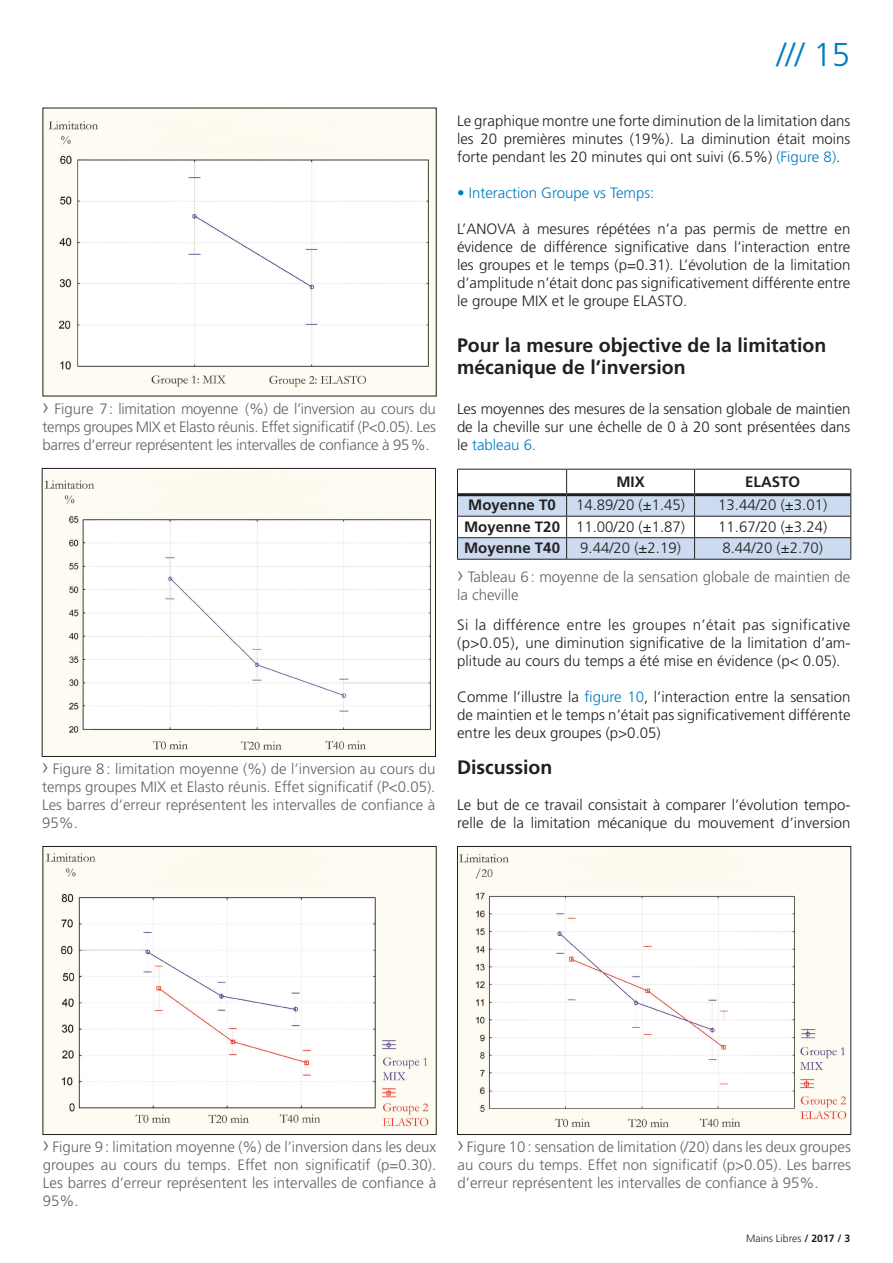
<style>
.page{position:relative;width:893px;height:1263px;background:#fff}
.page>*{position:absolute;margin:0;border:0;box-sizing:border-box;transform-origin:0 0}
.t1{font:300 33px "Frutiger";color:#007cc2}
.t2{font:700 19.5px/22.5px "Frutiger";color:#231f20}
.t3{font:300 15px/18px "Frutiger";color:#231f20;text-align:justify}
.t4{font:300 15px/18px "Frutiger";color:#636366;text-align:justify}
.t5{font:700 15px "Frutiger";color:#231f20}
.t6{font:300 15px "Frutiger";color:#007cc2}
.t7{font:300 10.5px "Frutiger";color:#231f20}
.s1{font-size:22.5px}
.s2{color:#007cc2}
.s3{font-weight:700}
</style>
<div class="page">
<hr style="left:457px;top:469px;width:110px;height:1px;background:#231f20">
<hr style="left:567px;top:469px;width:128px;height:1px;background:#231f20">
<hr style="left:695px;top:469px;width:156px;height:1px;background:#231f20">
<svg style="left:457px;top:470px;width:394px;height:89px"></svg>
<hr style="left:457px;top:559px;width:110px;height:1px;background:#231f20">
<hr style="left:567px;top:559px;width:128px;height:1px;background:#231f20">
<hr style="left:695px;top:559px;width:156px;height:1px;background:#231f20">
<hr style="left:458px;top:493px;width:109px;height:3px;background:#231f20">
<hr style="left:567px;top:493px;width:128px;height:3px;background:#231f20">
<hr style="left:695px;top:493px;width:155px;height:3px;background:#231f20">
<img style="left:45px;top:110px;width:390px;height:284px">
<img style="left:44px;top:470px;width:390px;height:285px">
<div style="left:42px;top:468px;width:394px;height:289px;border:1px solid #231f20"></div>
<img style="left:45px;top:848px;width:390px;height:285px">
<div style="left:43px;top:846px;width:394px;height:289px;border:1px solid #231f20"></div>
<img style="left:459px;top:848px;width:390px;height:285px">
<div style="left:457px;top:846px;width:394px;height:289px;border:1px solid #231f20"></div>
<p class="t4" style="left:43px;top:400px;width:395px"><span class="s1">›</span> Figure 7: limitation moyenne (%) de l’inversion au cours du temps groupes MIX et Elasto réunis. Effet significatif (P&lt;0.05). Les barres d’erreur représentent les intervalles de confiance à 95%.</p>
<p class="t4" style="left:42px;top:760px;width:395px"><span class="s1">›</span> Figure 8: limitation moyenne (%) de l’inversion au cours du temps groupes MIX et Elasto réunis. Effet significatif (P&lt;0.05).<br>Les barres d’erreur représentent les intervalles de confiance à 95%.</p>
<h1 class="t1" style="left:777px;top:36px;width:75px">/// 15</h1>
<p class="t3" style="left:457px;top:112px;width:395px">Le graphique montre une forte diminution de la limitation dans les 20 premières minutes (19%). La diminution était moins forte pendant les 20 minutes qui ont suivi (6.5%) <span class="s2">(Figure 8)</span>.</p>
<p class="t6" style="left:457px;top:184px;width:199px">• Interaction Groupe vs Temps:</p>
<p class="t3" style="left:457px;top:220px;width:395px">L’ANOVA à mesures répétées n’a pas permis de mettre en évidence de différence significative dans l’interaction entre les groupes et le temps (p=0.31). L’évolution de la limitation d’amplitude n’était donc pas significativement différente entre le groupe MIX et le groupe ELASTO.</p>
<h2 class="t2" style="left:457px;top:334px;width:371px">Pour la mesure objective de la limitation mécanique de l’inversion</h2>
<p class="t3" style="left:457px;top:400px;width:395px">Les moyennes des mesures de la sensation globale de maintien de la cheville sur une échelle de 0 à 20 sont présentées dans le <span class="s2">tableau 6.</span></p>
<p class="t5" style="left:616px;top:473px;width:30px">MIX</p>
<p class="t5" style="left:745px;top:473px;width:57px">ELASTO</p>
<p class="t5" style="left:468px;top:496px;width:89px">Moyenne T0</p>
<p class="t3" style="left:576px;top:496px;width:111px">14.89/20 (±1.45)</p>
<p class="t3" style="left:718px;top:496px;width:111px">13.44/20 (±3.01)</p>
<p class="t3" style="left:464px;top:518px;width:222px"><span class="s3">Moyenne T20</span> 11.00/20 (±1.87)</p>
<p class="t3" style="left:718px;top:518px;width:111px">11.67/20 (±3.24)</p>
<p class="t5" style="left:464px;top:539px;width:97px">Moyenne T40</p>
<p class="t3" style="left:580px;top:539px;width:102px">9.44/20 (±2.19)</p>
<p class="t3" style="left:722px;top:539px;width:102px">8.44/20 (±2.70)</p>
<p class="t4" style="left:457px;top:568px;width:395px"><span class="s1">›</span> Tableau 6: moyenne de la sensation globale de maintien de la cheville</p>
<p class="t3" style="left:457px;top:616px;width:395px">Si la différence entre les groupes n’était pas significative (p&gt;0.05), une diminution significative de la limitation d’am&shy;plitude au cours du temps a été mise en évidence (p&lt; 0.05).</p>
<p class="t3" style="left:457px;top:688px;width:395px">Comme l’illustre la <span class="s2">figure 10</span>, l’interaction entre la sensation de maintien et le temps n’était pas significativement différente entre les deux groupes (p&gt;0.05)</p>
<h2 class="t2" style="left:457px;top:756px;width:97px">Discussion</h2>
<p class="t3" style="left:457px;top:796px;width:395px">Le but de ce travail consistait à comparer l’évolution tempo&shy;relle de la limitation mécanique du mouvement d’inversion</p>
<p class="t4" style="left:43px;top:1138px;width:395px"><span class="s1">›</span> Figure 9: limitation moyenne (%) de l’inversion dans les deux groupes au cours du temps. Effet non significatif (p=0.30).<br>Les barres d’erreur représentent les intervalles de confiance à 95%.</p>
<p class="t4" style="left:457px;top:1138px;width:395px"><span class="s1">›</span> Figure 10: sensation de limitation (/20) dans les deux groupes au cours du temps. Effet non significatif (p&gt;0.05). Les barres d’erreur représentent les intervalles de confiance à 95%.</p>
<p class="t7" style="left:746px;top:1232px;width:106px">Mains Libres <span class="s3">/ 2017 / 3</span></p>
</div>
